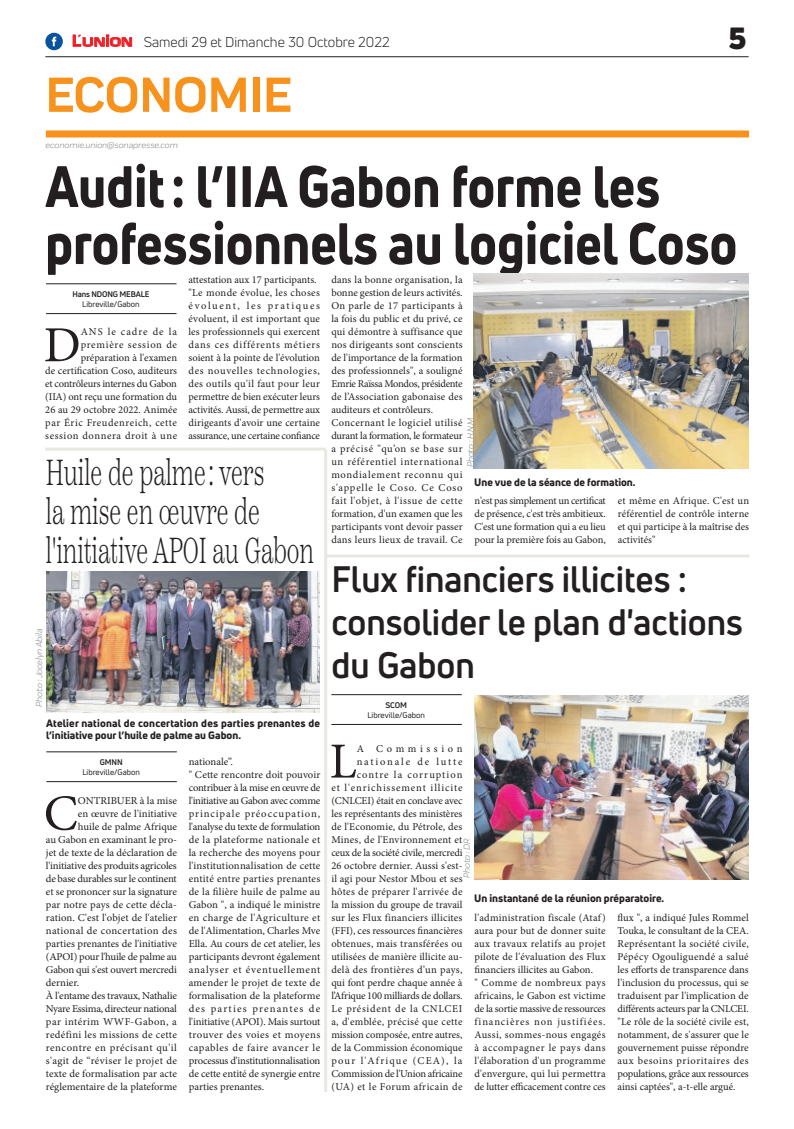
<style>
.page{position:relative;width:794px;height:1129px;background:#fff}
.page>*{position:absolute;margin:0;border:0;box-sizing:border-box;transform-origin:0 0}
.t1{font:800 57px/57px "Uni Neue";color:#231f20;scale:.88 1}
.t2{font:700 51px "Praktika";color:#f7931d}
.t3{font:50.5px "Minion Pro";color:#231f20}
.t4{font:700 36px/43.2px "Uni Neue";color:#231f20;scale:.96 1}
.t5{font:300 36px/39px "Scotch Text";color:#231f20;scale:.63 1}
.t6{font:900 30px "Uni Neue";color:#231f20}
.t7{font:14px "Uni Neue";color:#231f20}
.t8{font:10.5px/13px "Minion Pro";letter-spacing:.005em;color:#231f20}
.t9{font:800 10.5px/12.6px "Uni Neue";color:#231f20}
.t10{font:10.5px "Minion Pro";letter-spacing:-.02em;color:#231f20}
.t11{font:10.5px "Minion Pro";letter-spacing:-.015em;color:#231f20}
.t12{font:10.5px "Minion Pro";letter-spacing:-.025em;color:#231f20}
.t13{font:10.5px "Minion Pro";letter-spacing:.025em;color:#231f20}
.t14{font:10.5px "Minion Pro";letter-spacing:.03em;color:#231f20}
.t15{font:10.5px "Minion Pro";letter-spacing:.035em;color:#231f20}
.t16{font:10.5px "Minion Pro";letter-spacing:.045em;color:#231f20}
.t17{font:10.5px "Minion Pro";letter-spacing:.04em;color:#231f20}
.t18{font:italic 9px "Praktika";color:#818386}
.t19{font:8px "Uni Neue";color:#231f20}
.t20{font:700 8px "Uni Neue";letter-spacing:-.02em;color:#231f20}
.s1{font-family:"Eurostile";font-weight:600;font-size:15px;color:#ee1d23}
.s2{font-family:"Eurostile";font-weight:600;font-size:11.4px;color:#ee1d23}
</style>
<div class="page">
<hr style="left:45px;top:56px;width:703px;height:1px;background:#231f20">
<svg style="left:72px;top:34px;width:60px;height:13px"></svg>
<div style="left:45px;top:33px;width:18px;height:17px;background:#08549e;border-radius:50%"></div>
<svg style="left:52px;top:37px;width:4px;height:9px"></svg>
<div style="left:46px;top:130px;width:703px;height:7px;background:#f7931d"></div>
<hr style="left:46px;top:313px;width:130px;height:1px;background:#231f20">
<hr style="left:46px;top:283px;width:130px;height:1px;background:#231f20">
<img style="left:474px;top:273px;width:274px;height:196px">
<hr style="left:46px;top:781px;width:131px;height:1px;background:#231f20">
<hr style="left:46px;top:751px;width:131px;height:1px;background:#231f20">
<img style="left:46px;top:571px;width:273px;height:141px">
<hr style="left:331px;top:723px;width:131px;height:1px;background:#231f20">
<hr style="left:331px;top:694px;width:131px;height:1px;background:#231f20">
<img style="left:474px;top:695px;width:274px;height:184px">
<hr style="left:45px;top:447px;width:281px;height:3px;background:#e7e8e2">
<hr style="left:324px;top:449px;width:3px;height:642px;background:#e7e8e2">
<hr style="left:325px;top:554px;width:424px;height:3px;background:#e7e8e2">
<h3 class="t7" style="left:72px;top:33px;width:319px"><span class="s1">L</span><span class="s2">UNION</span> Samedi 29 et Dimanche 30 Octobre 2022</h3>
<h3 class="t6" style="left:728px;top:17px;width:19px">5</h3>
<h2 class="t2" style="left:46px;top:54px;width:248px">ECONOMIE</h2>
<p class="t18" style="left:46px;top:139px;width:134px">economie.union@sonapresse.com</p>
<h1 class="t1" style="left:45px;top:157px;width:788px">Audit: l’IIA Gabon forme les professionnels au logiciel Coso</h1>
<p class="t20" style="left:72px;top:289px;width:78px">Hans NDONG MEBALE</p>
<p class="t19" style="left:82px;top:299px;width:59px">Libreville/Gabon</p>
<p class="t8" style="left:188px;top:273px;width:133px">attestation aux 17 participants. "Le monde évolue, les choses évoluent, les pratiques évoluent, il est important que les professionnels qui exercent dans ces différents métiers soient à la pointe de l'évolution des nouvelles technologies, des outils qu'il faut pour leur permettre de bien exécuter leurs activités. Aussi, de permettre aux dirigeants d'avoir une certaine assurance, une certaine confiance</p>
<p class="t8" style="left:331px;top:273px;width:133px">dans la bonne organisation, la bonne gestion de leurs activités.<br>On parle de 17 participants à la fois du public et du privé, ce qui démontre à suffisance que nos dirigeants sont conscients de l'importance de la formation des professionnels", a souligné<br>Emrie Raïssa Mondos, présidente de l’Association gabonaise des auditeurs et contrôleurs.<br>Concernant le logiciel utilisé durant la formation, le formateur a précisé "qu’on se base sur un référentiel international mondialement reconnu qui s'appelle le Coso. Ce Coso fait l'objet, à l'issue de cette formation, d'un examen que les participants vont devoir passer dans leurs lieux de travail. Ce</p>
<p class="t8" style="left:45px;top:325px;width:133px;text-align:right">ANS le cadre de la première session de préparation à l'examen<br>de certification Coso, auditeurs et contrôleurs internes du Gabon (IIA) ont reçu une formation du<br>26 au 29 octobre 2022. Animée par Éric Freudenreich, cette session donnera droit à une</p>
<h3 class="t3" style="left:44px;top:311px;width:39px">D</h3>
<p class="t18" style="left:464px;top:467px;width:51px;rotate:-90deg">Photo : H.N.M</p>
<h3 class="t5" style="left:46px;top:453px;width:427px">Huile de palme: vers<br>la mise en œuvre de l'initiative APOI au Gabon</h3>
<p class="t9" style="left:474px;top:475px;width:163px">Une vue de la séance de formation.</p>
<p class="t8" style="left:474px;top:494px;width:133px;text-align:justify">n'est pas simplement un certificat de présence, c'est très ambitieux.<br>C'est une formation qui a eu lieu pour la première fois au Gabon,</p>
<p class="t8" style="left:618px;top:494px;width:133px;text-align:justify">et même en Afrique. C'est un référentiel de contrôle interne et qui participe à la maîtrise des activités"</p>
<p class="t18" style="left:33px;top:706px;width:80px;rotate:-90deg">Photo : Jocelyn Abila</p>
<p class="t9" style="left:46px;top:716px;width:275px">Atelier national de concertation des parties prenantes de l’initiative pour l’huile de palme au Gabon.</p>
<p class="t20" style="left:100px;top:756px;width:24px">GMNN</p>
<p class="t19" style="left:83px;top:767px;width:59px">Libreville/Gabon</p>
<h3 class="t3" style="left:44px;top:779px;width:36px">C</h3>
<p class="t8" style="left:78px;top:793px;width:100px">ONTRIBUER à la mise</p>
<p class="t8" style="left:78px;top:806px;width:100px">en œuvre de l'initiative</p>
<p class="t8" style="left:78px;top:819px;width:100px">huile de palme Afrique</p>
<p class="t8" style="left:46px;top:832px;width:132px">au Gabon en examinant le pro-</p>
<p class="t8" style="left:46px;top:845px;width:132px">jet de texte de la déclaration de</p>
<p class="t11" style="left:46px;top:858px;width:132px">l'initiative des produits agricoles</p>
<p class="t10" style="left:46px;top:871px;width:132px">de base durables sur le continent</p>
<p class="t8" style="left:46px;top:884px;width:133px">et se prononcer sur la signature</p>
<p class="t8" style="left:46px;top:897px;width:132px">par notre pays de cette décla-</p>
<p class="t8" style="left:46px;top:910px;width:133px">ration. C'est l'objet de l'atelier</p>
<p class="t15" style="left:46px;top:923px;width:132px">national de concertation des</p>
<p class="t8" style="left:46px;top:936px;width:132px">parties prenantes de l'initiative</p>
<p class="t10" style="left:46px;top:949px;width:132px">(APOI) pour l'huile de palme au</p>
<p class="t11" style="left:46px;top:962px;width:132px">Gabon qui s'est ouvert mercredi</p>
<p class="t8" style="left:46px;top:975px;width:35px">dernier.</p>
<p class="t10" style="left:46px;top:988px;width:133px">À l'entame des travaux, Nathalie</p>
<p class="t12" style="left:46px;top:1001px;width:132px">Nyare Essima, directeur national</p>
<p class="t17" style="left:46px;top:1014px;width:132px">par intérim WWF-Gabon, a</p>
<p class="t13" style="left:46px;top:1027px;width:132px">redéfini les missions de cette</p>
<p class="t16" style="left:46px;top:1040px;width:132px">rencontre en précisant qu'il</p>
<p class="t14" style="left:46px;top:1053px;width:132px">s'agit de “réviser le projet de</p>
<p class="t8" style="left:46px;top:1066px;width:132px">texte de formalisation par acte</p>
<p class="t8" style="left:46px;top:1079px;width:132px">réglementaire de la plateforme</p>
<p class="t8" style="left:189px;top:754px;width:133px">nationale”.<br>" Cette rencontre doit pouvoir contribuer à la mise en œuvre de l'initiative au Gabon avec comme principale préoccupation, l'analyse du texte de formulation de la plateforme nationale et la recherche des moyens pour l'institutionnalisation de cette entité entre parties prenantes de la filière huile de palme au<br>Gabon ", a indiqué le ministre en charge de l'Agriculture et de l'Alimentation, Charles Mve<br>Ella. Au cours de cet atelier, les participants devront également analyser et éventuellement amender le projet de texte de formalisation de la plateforme des parties prenantes de l'initiative (APOI). Mais surtout trouver des voies et moyens capables de faire avancer le processus d'institutionnalisation de cette entité de synergie entre parties prenantes.</p>
<h3 class="t4" style="left:331px;top:556px;width:430px">Flux financiers illicites : consolider le plan d'actions du Gabon</h3>
<p class="t20" style="left:385px;top:699px;width:23px">SCOM</p>
<p class="t19" style="left:367px;top:710px;width:59px">Libreville/Gabon</p>
<p class="t8" style="left:331px;top:741px;width:133px;text-align:right">A Commission nationale de lutte contre la corruption<br>et l'enrichissement illicite (CNLCEI) était en conclave avec les représentants des ministères de l'Economie, du Pétrole, des<br>Mines, de l'Environnement et ceux de la société civile, mercredi<br>26 octobre dernier. Aussi s'est&shy;il agi pour Nestor Mbou et ses hôtes de préparer l'arrivée de la mission du groupe de travail sur les Flux financiers illicites (FFI), ces ressources financières obtenues, mais transférées ou utilisées de manière illicite au&shy;delà des frontières d’un pays, qui font perdre chaque année à l’Afrique 100 milliards de dollars.<br>Le président de la CNLCEI a, d'emblée, précisé que cette mission composée, entre autres, de la Commission économique pour l'Afrique (CEA), la<br>Commission de l'Union africaine (UA) et le Forum africain de</p>
<h3 class="t3" style="left:329px;top:727px;width:29px">L</h3>
<p class="t18" style="left:460px;top:878px;width:41px;rotate:-90deg">Photo : DR</p>
<p class="t9" style="left:474px;top:892px;width:191px">Un instantané de la réunion préparatoire.</p>
<p class="t8" style="left:474px;top:910px;width:133px">l'administration fiscale (Ataf) aura pour but de donner suite aux travaux relatifs au projet pilote de l'évaluation des Flux financiers illicites au Gabon.<br>" Comme de nombreux pays africains, le Gabon est victime de la sortie massive de ressources financières non justifiées.<br>Aussi, sommes-nous engagés à accompagner le pays dans l'élaboration d'un programme d'envergure, qui lui permettra de lutter efficacement contre ces</p>
<p class="t8" style="left:617px;top:910px;width:133px;text-align:justify">flux ", a indiqué Jules Rommel Touka, le consultant de la CEA.<br>Représentant la société civile, Pépécy Ogouliguendé a salué les efforts de transparence dans l'inclusion du processus, qui se traduisent par l'implication de différents acteurs par la CNLCEI. "Le rôle de la société civile est, notamment, de s'assurer que le gouvernement puisse répondre aux besoins prioritaires des populations, grâce aux ressources ainsi captées", a-t-elle argué.</p>
</div>
